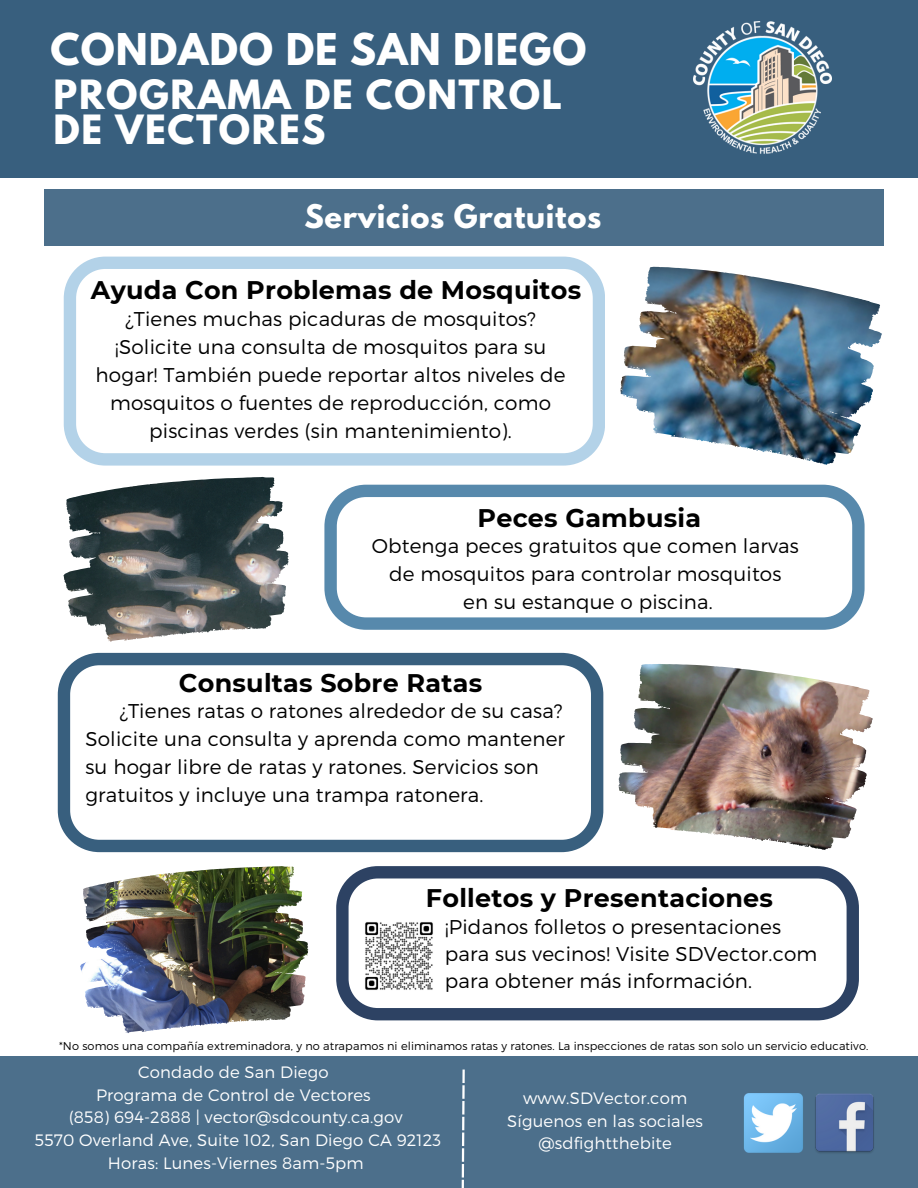
<style>
.page{position:relative;width:918px;height:1188px;background:#fff}
.page>*{position:absolute;margin:0;border:0;box-sizing:border-box;transform-origin:0 0}
.t1{font:700 38.7px "League Spartan";letter-spacing:.025em;color:#fff}
.t2{font:700 35.7px/35.5px "League Spartan";letter-spacing:.045em;color:#fff}
.t3{font:700 28.8px "League Spartan";letter-spacing:.025em;color:#fff}
.t4{font:700 25.5px "Montserrat";letter-spacing:.01em;color:#000}
.t5{font:300 19.95px/27.9px "Montserrat";letter-spacing:.01em;color:#000;text-align:center}
.t6{font:300 16.5px/22.6px "Montserrat";letter-spacing:.01em;color:#fff;text-align:center}
.t7{font:300 11.25px "Montserrat";letter-spacing:.01em;color:#000}
</style>
<div class="page">
<img style="left:44px;top:245px;width:840px;height:788px">
<div style="left:0;top:1056px;width:918px;height:132px;background:#4c6f8b"></div>
<svg style="left:461px;top:1117px;width:3px;height:71px"></svg>
<hr style="left:462px;top:1101px;width:3px;height:14px;background:#fff">
<hr style="left:462px;top:1085px;width:3px;height:14px;background:#fff">
<svg style="left:462px;top:1070px;width:3px;height:13px"></svg>
<div style="left:44px;top:189px;width:840px;height:56px;background:#4c6f8b"></div>
<img style="left:744px;top:1093px;width:59px;height:60px">
<img style="left:815px;top:1093px;width:59px;height:60px">
<svg style="left:64px;top:257px;width:541px;height:209px"></svg>
<svg style="left:324px;top:485px;width:540px;height:145px"></svg>
<svg style="left:58px;top:653px;width:545px;height:199px"></svg>
<svg style="left:336px;top:866px;width:523px;height:154px"></svg>
<div style="left:0;top:0;width:918px;height:178px;background:#385f7e"></div>
<img style="left:848px;top:314px;width:34px;height:81px">
<img style="left:840px;top:699px;width:33px;height:80px">
<img style="left:256px;top:486px;width:32px;height:72px">
<img style="left:275px;top:875px;width:33px;height:73px">
<img style="left:694px;top:21px;width:137px;height:133px">
<img style="left:359px;top:916px;width:81px;height:81px">
<p class="t1" style="left:51px;top:31px;width:537px">CONDADO DE SAN DIEGO</p>
<h4 class="t2" style="left:54px;top:81px;width:510px">PROGRAMA DE CONTROL<br>DE VECTORES</h4>
<h3 class="t3" style="left:304px;top:202px;width:298px">Servicios Gratuitos</h3>
<h3 class="t4" style="left:91px;top:274px;width:492px">Ayuda Con Problemas de Mosquitos</h3>
<h3 class="t5" style="left:96px;top:304px;width:472px">¿Tienes muchas picaduras de mosquitos? ¡Solicite una consulta de mosquitos para su hogar! También puede reportar altos niveles de mosquitos o fuentes de reproducción, como piscinas verdes (sin mantenimiento).</h3>
<p class="t4" style="left:477px;top:502px;width:225px">Peces Gambusia</p>
<h2 class="t5" style="left:372px;top:531px;width:429px">Obtenga peces gratuitos que comen larvas de mosquitos para controlar mosquitos<br>en su estanque o piscina.</h2>
<h4 class="t4" style="left:179px;top:668px;width:305px">Consultas Sobre Ratas</h4>
<p class="t5" style="left:85px;top:696px;width:481px;text-align:left;text-indent:34px">¿Tienes ratas o ratones alrededor de su casa?<br>Solicite una consulta y aprenda como mantener su hogar libre de ratas y ratones. Servicios son gratuitos y incluye una trampa ratonera.</p>
<h5 class="t4" style="left:426px;top:883px;width:349px">Folletos y Presentaciones</h5>
<h5 class="t5" style="left:445px;top:913px;width:374px;line-height:27px;text-align:left">¡Pidanos folletos o presentaciones para sus vecinos! Visite SDVector.com para obtener más información.</h5>
<p class="t7" style="left:59px;top:1039px;width:811px">*No somos una compañía extreminadora, y no atrapamos ni eliminamos ratas y ratones. La inspecciones de ratas son solo un servicio educativo.</p>
<h4 class="t6" style="left:35px;top:1060px;width:408px">Condado de San Diego<br>Programa de Control de Vectores<br>(858) 694-2888 | vector@sdcounty.ca.gov<br>5570 Overland Ave, Suite 102, San Diego CA 92123<br>Horas: Lunes-Viernes 8am-5pm</h4>
<p class="t6" style="left:507px;top:1086px;width:197px">www.SDVector.com<br>Síguenos en las sociales @sdfightthebite</p>
</div>
